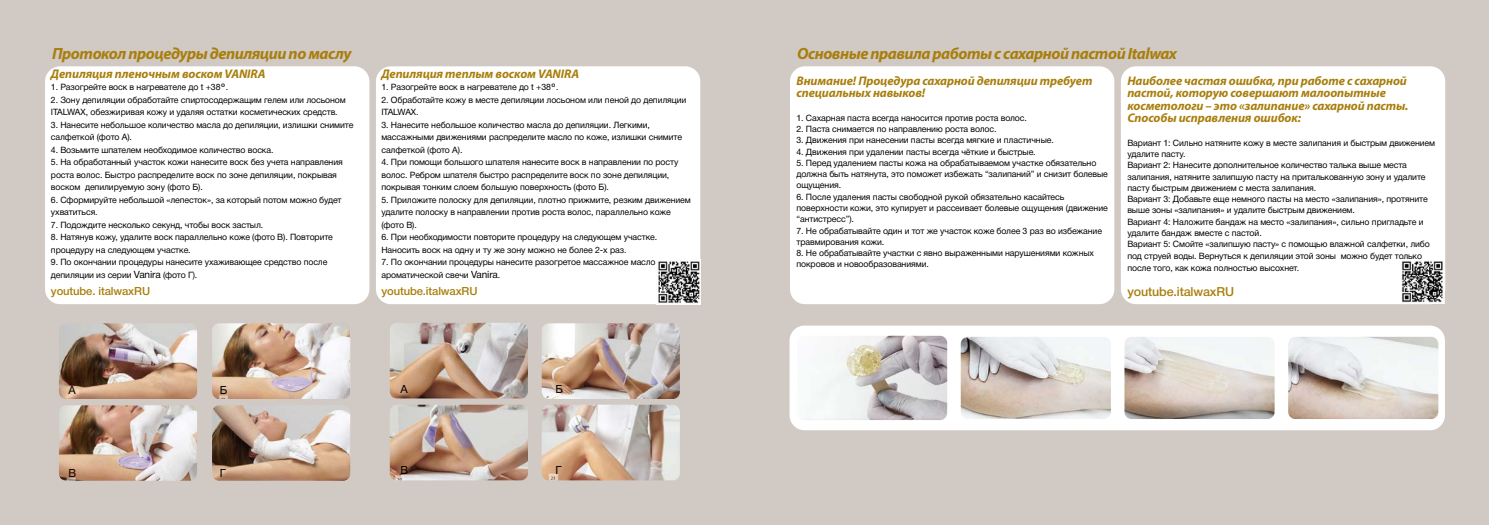
<style>
.page{position:relative;width:1489px;height:525px;background:#fff}
.page>*{position:absolute;margin:0;border:0;box-sizing:border-box;transform-origin:0 0}
.t1{font:italic 700 16.25px "Myriad Pro";letter-spacing:-.03em;color:#a87e0c}
.t2{font:italic 700 12.5px/12.5px "Myriad Pro";letter-spacing:-.01em;color:#a87e0c}
.t3{font:500 12.5px "Helvetica Neue Cyr";letter-spacing:-.01em;color:#a87e0c}
.t4{font:500 11.25px "Helvetica Neue Cyr";letter-spacing:-.01em;color:#a87e0c}
.t5{font:11.25px "Helvetica Neue Cyr";color:#000}
.t6{font:8.75px/12.5px "Helvetica Neue Cyr";letter-spacing:-.01em;color:#000}
.s1{font-family:"Lucida Console"}
.s2{font-size:10px}
</style>
<div class="page">
<div style="left:0;top:0;width:744px;height:524px;background:#d1c9c4"></div>
<div style="left:376px;top:66px;width:324px;height:238px;background:#fff;border-radius:15px"></div>
<div style="left:45px;top:66px;width:324px;height:238px;background:#fff;border-radius:15px"></div>
<img style="left:212px;top:323px;width:138px;height:76px">
<img style="left:390px;top:404px;width:138px;height:76px">
<img style="left:541px;top:404px;width:139px;height:76px">
<img style="left:541px;top:323px;width:139px;height:76px">
<img style="left:390px;top:322px;width:138px;height:76px">
<img style="left:59px;top:323px;width:138px;height:76px">
<img style="left:212px;top:405px;width:138px;height:75px">
<img style="left:59px;top:405px;width:138px;height:75px">
<div style="left:744px;top:0;width:744px;height:524px;background:#d1c9c4"></div>
<div style="left:1120px;top:66px;width:324px;height:238px;background:#fff;border-radius:15px"></div>
<div style="left:790px;top:66px;width:324px;height:238px;background:#fff;border-radius:15px"></div>
<div style="left:789px;top:325px;width:655px;height:105px;background:#fff;border-radius:15px"></div>
<img style="left:1288px;top:336px;width:150px;height:83px">
<img style="left:1124px;top:337px;width:150px;height:82px">
<img style="left:960px;top:336px;width:150px;height:83px">
<img style="left:800px;top:335px;width:147px;height:85px">
<img style="left:1401px;top:261px;width:43px;height:42px">
<img style="left:658px;top:261px;width:42px;height:43px">
<h1 class="t1" style="left:52px;top:43px;width:301px">Протокол процедуры депиляции по маслу</h1>
<h2 class="t2" style="left:51px;top:67px;width:216px">Депиляция пленочным воском VANIRA</h2>
<p class="t6" style="left:51px;top:81px;width:179px">1. Разогрейте воск в нагревателе до t +38<span class="s1">º</span>.</p>
<p class="t6" style="left:51px;top:93px;width:296px">2. Зону депиляции обработайте спиртосодержащим гелем или лосьоном<br>ITALWAX, обезжиривая кожу и удаляя остатки косметических средств.</p>
<p class="t6" style="left:51px;top:118px;width:304px">3. Нанесите небольшое количество масла до депиляции, излишки снимите салфеткой (фото А).</p>
<p class="t6" style="left:51px;top:143px;width:224px">4. Возьмите шпателем необходимое количество воска.</p>
<p class="t6" style="left:51px;top:156px;width:293px">5. На обработанный участок кожи нанесите воск без учета направления роста волос. Быстро распределите воск по зоне депиляции, покрывая воском депилируемую зону (фото Б).</p>
<p class="t6" style="left:51px;top:193px;width:292px">6. Сформируйте небольшой «лепесток», за который потом можно будет ухватиться.</p>
<p class="t6" style="left:51px;top:218px;width:214px">7. Подождите несколько секунд, чтобы воск застыл.</p>
<p class="t6" style="left:51px;top:231px;width:283px">8. Натянув кожу, удалите воск параллельно коже (фото В). Повторите процедуру на следующем участке.</p>
<p class="t6" style="left:51px;top:256px;width:278px">9. По окончании процедуры нанесите ухаживающее средство после депиляции из серии <span class="s2">Vanira</span> (фото Г).</p>
<p class="t4" style="left:51px;top:285px;width:101px">youtube. italwaxRU</p>
<h2 class="t2" style="left:381px;top:67px;width:199px">Депиляция теплым воском VANIRA</h2>
<p class="t6" style="left:381px;top:81px;width:179px">1. Разогрейте воск в нагревателе до t +38<span class="s1">º</span>.</p>
<p class="t6" style="left:381px;top:93px;width:306px">2. Обработайте кожу в месте депиляции лосьоном или пеной до депиляции<br>ITALWAX.</p>
<p class="t6" style="left:381px;top:118px;width:302px">3. Нанесите небольшое количество масла до депиляции. Легкими, массажными движениями распределите масло по коже, излишки снимите салфеткой (фото А).</p>
<p class="t6" style="left:381px;top:156px;width:298px">4. При помощи большого шпателя нанесите воск в направлении по росту волос. Ребром шпателя быстро распределите воск по зоне депиляции, покрывая тонким слоем большую поверхность (фото Б).</p>
<p class="t6" style="left:381px;top:193px;width:311px">5. Приложите полоску для депиляции, плотно прижмите, резким движением удалите полоску в направлении против роста волос, параллельно коже (фото В).</p>
<p class="t6" style="left:381px;top:231px;width:277px">6. При необходимости повторите процедуру на следующем участке.<br>Наносить воск на одну и ту же зону можно не более 2-х раз.</p>
<p class="t6" style="left:381px;top:256px;width:287px">7. По окончании процедуры нанесите разогретое массажное масло из ароматической свечи <span class="s2">Vanira</span>.</p>
<p class="t4" style="left:381px;top:285px;width:98px">youtube.italwaxRU</p>
<p class="t5" style="left:68px;top:383px;width:9px">А</p>
<p class="t5" style="left:220px;top:383px;width:9px">Б</p>
<p class="t5" style="left:400px;top:382px;width:9px">А</p>
<p class="t5" style="left:555px;top:382px;width:9px">Б</p>
<p class="t5" style="left:68px;top:467px;width:9px">В</p>
<p class="t5" style="left:220px;top:467px;width:8px">Г</p>
<p class="t5" style="left:400px;top:464px;width:9px">В</p>
<p class="t5" style="left:555px;top:464px;width:8px">Г</p>
<h1 class="t1" style="left:797px;top:43px;width:381px">Основные правила работы с сахарной пастой Italwax</h1>
<h2 class="t2" style="left:796px;top:74px;width:297px">Внимание! Процедура сахарной депиляции требует специальных навыков!</h2>
<p class="t6" style="left:796px;top:111px;width:232px">1. Сахарная паста всегда наносится против роста волос.</p>
<p class="t6" style="left:796px;top:123px;width:201px">2. Паста снимается по направлению роста волос.</p>
<p class="t6" style="left:796px;top:134px;width:259px">3. Движения при нанесении пасты всегда мягкие и пластичные.</p>
<p class="t6" style="left:796px;top:145px;width:241px">4. Движения при удалении пасты всегда чёткие и быстрые.</p>
<p class="t6" style="left:796px;top:157px;width:313px;line-height:11.2px">5. Перед удалением пасты кожа на обрабатываемом участке обязательно должна быть натянута, это поможет избежать “залипаний” и снизит болевые ощущения.</p>
<p class="t6" style="left:796px;top:191px;width:313px;line-height:11.2px">6. После удаления пасты свободной рукой обязательно касайтесь поверхности кожи, это купирует и рассеивает болевые ощущения (движение “антистресс”).</p>
<p class="t6" style="left:796px;top:225px;width:307px;line-height:11.2px">7. Не обрабатывайте один и тот же участок коже более 3 раз во избежание травмирования кожи.</p>
<p class="t6" style="left:796px;top:247px;width:299px;line-height:11.2px">8. Не обрабатывайте участки с явно выраженными нарушениями кожных покровов и новообразованиями.</p>
<h2 class="t2" style="left:1127px;top:74px;width:283px">Наиболее частая ошибка, при работе с сахарной пастой, которую совершают малоопытные косметологи – это «залипание» сахарной пасты.<br>Способы исправления ошибок:</h2>
<p class="t6" style="left:1127px;top:137px;width:309px;line-height:11.2px">Вариант 1: Сильно натяните кожу в месте залипания и быстрым движением удалите пасту.<br>Вариант 2: Нанесите дополнительное количество талька выше места залипания, натяните залипшую пасту на приталькованную зону и удалите пасту быстрым движением с места залипания.<br>Вариант 3: Добавьте еще немного пасты на место «залипания», протяните выше зоны «залипания» и удалите быстрым движением.<br>Вариант 4: Наложите бандаж на место «залипания», сильно пригладьте и удалите бандаж вместе с пастой.<br>Вариант 5: Смойте «залипшую пасту» с помощью влажной салфетки, либо под струей воды. Вернуться к депиляции этой зоны можно будет только</p>
<p class="t6" style="left:1127px;top:262px;width:173px">после того, как кожа полностью высохнет.</p>
<h2 class="t3" style="left:1127px;top:284px;width:108px">youtube.italwaxRU</h2>
</div>
